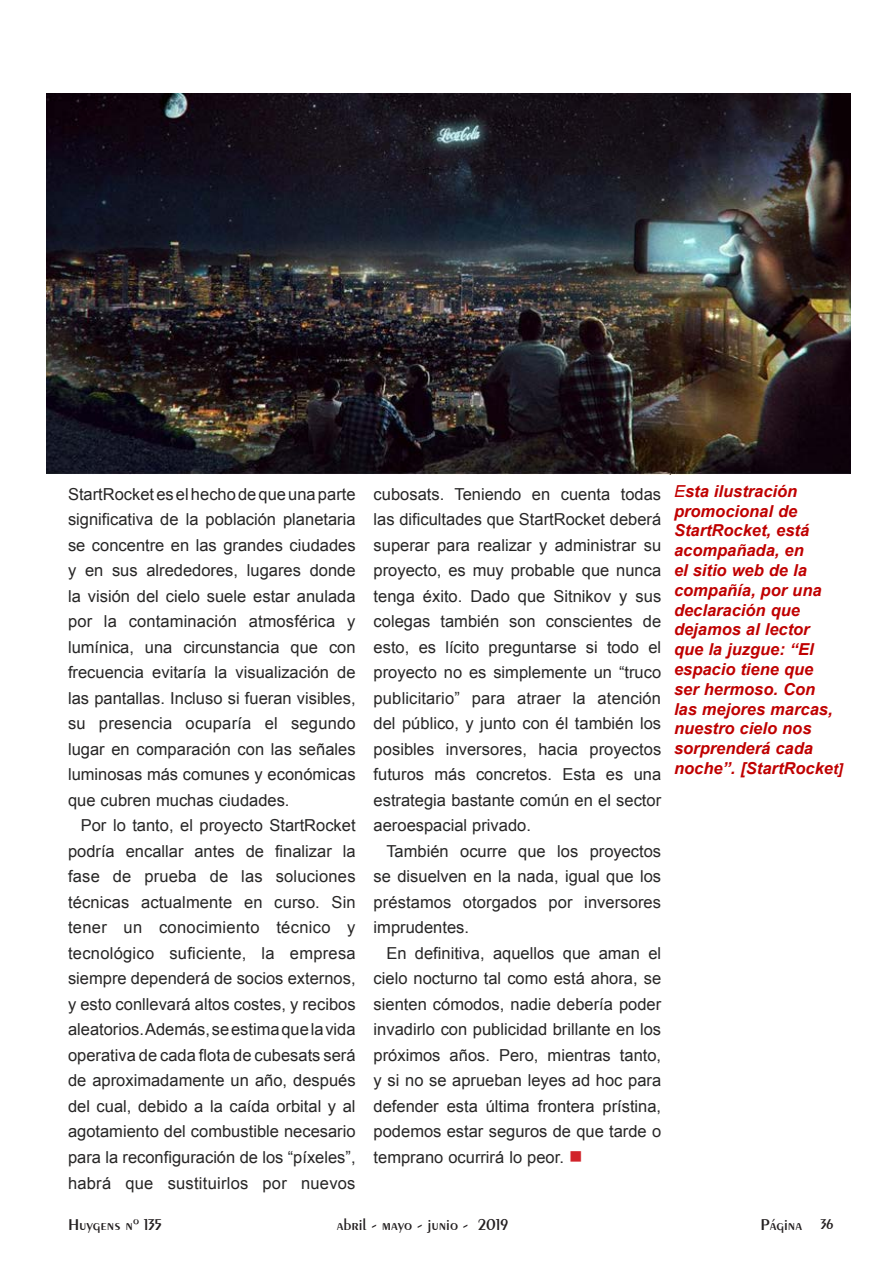
<style>
.page{position:relative;width:893px;height:1263px;background:#fff}
.page>*{position:absolute;margin:0;border:0;box-sizing:border-box;transform-origin:0 0}
.t1{font:16.5px/25.5px "Arial";color:#272626;text-align:justify}
.t2{font:italic 700 16.5px/19.8px "Arial";color:#c00000}
.t3{font:600 16.5px "Exotic 350 BT";color:#231f20}
.s1{color:#d1232a}
.s2{font-weight:400}
.s3{font-size:15px}
</style>
<div class="page">
<img style="left:47px;top:94px;width:803px;height:380px">
<p class="t1" style="left:68px;top:481px;width:289px">StartRocket es el hecho de que una parte significativa de la población planetaria se concentre en las grandes ciudades y en sus alrededores, lugares donde la visión del cielo suele estar anulada por la contaminación atmosférica y lumínica, una circunstancia que con frecuencia evitaría la visualización de las pantallas. Incluso si fueran visibles, su presencia ocuparía el segundo lugar en comparación con las señales luminosas más comunes y económicas que cubren muchas ciudades.</p>
<p class="t1" style="left:68px;top:813px;width:289px;text-indent:13px">Por lo tanto, el proyecto StartRocket podría encallar antes de finalizar la fase de prueba de las soluciones técnicas actualmente en curso. Sin tener un conocimiento técnico y tecnológico suficiente, la empresa siempre dependerá de socios externos, y esto conllevará altos costes, y recibos aleatorios. Además, se estima que la vida operativa de cada flota de cubesats será de aproximadamente un año, después del cual, debido a la caída orbital y al agotamiento del combustible necesario para la reconfiguración de los “píxeles”, habrá que sustituirlos por nuevos</p>
<p class="t1" style="left:374px;top:481px;width:289px">cubosats. Teniendo en cuenta todas las dificultades que StartRocket deberá superar para realizar y administrar su proyecto, es muy probable que nunca tenga éxito. Dado que Sitnikov y sus colegas también son conscientes de esto, es lícito preguntarse si todo el proyecto no es simplemente un “truco publicitario” para atraer la atención del público, y junto con él también los posibles inversores, hacia proyectos futuros más concretos. Esta es una estrategia bastante común en el sector aeroespacial privado.</p>
<p class="t1" style="left:374px;top:838px;width:289px;text-indent:13px">También ocurre que los proyectos se disuelven en la nada, igual que los préstamos otorgados por inversores imprudentes.</p>
<p class="t1" style="left:374px;top:940px;width:289px;text-indent:13px">En definitiva, aquellos que aman el cielo nocturno tal como está ahora, se sienten cómodos, nadie debería poder invadirlo con publicidad brillante en los próximos años. Pero, mientras tanto, y si no se aprueban leyes ad hoc para defender esta última frontera prístina, podemos estar seguros de que tarde o temprano ocurrirá lo peor. <span class="s1">■</span></p>
<p class="t2" style="left:674px;top:482px;width:171px"><span class="s2">E</span>sta ilustración promocional de<br>StartRocket, está acompañada, en<br>el sitio web de la compañía, por una declaración que dejamos al lector que la juzgue: “El espacio tiene que<br>ser hermoso. Con<br>las mejores marcas, nuestro cielo nos sorprenderá cada noche”. [StartRocke<span class="s3">t]</span></p>
<p class="t3" style="left:68px;top:1215px;width:96px">Huygens nº 135</p>
<p class="t3" style="left:337px;top:1215px;width:173px">abril - mayo - junio - 2019</p>
<p class="t3" style="left:760px;top:1215px;width:75px">Página <span class="s3">36</span></p>
</div>
